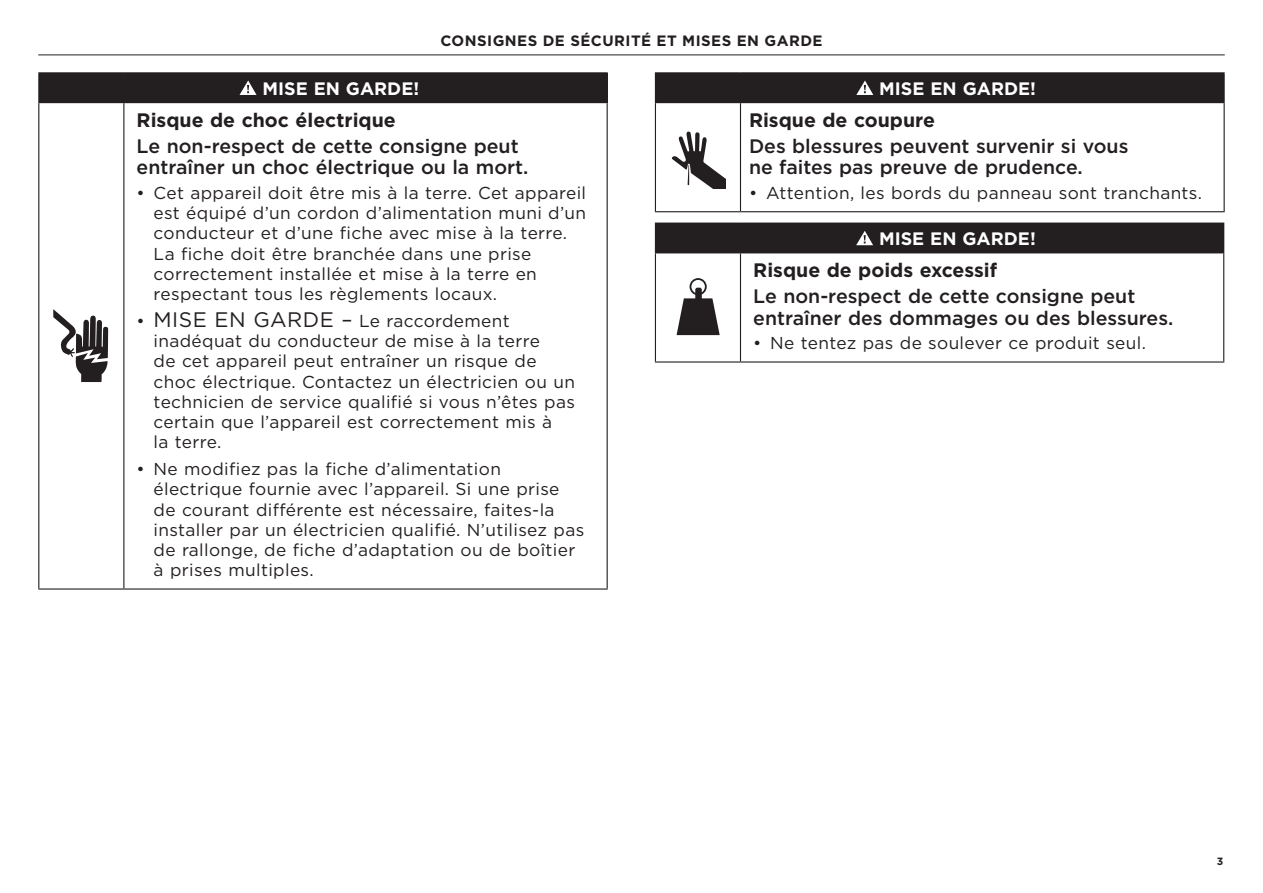
<style>
.page{position:relative;width:1263px;height:893px;background:#fff}
.page>*{position:absolute;margin:0;border:0;box-sizing:border-box;transform-origin:0 0}
.t1{font:500 19.5px/21.8px "Gotham";color:#231f20}
.t2{font:700 19.5px "Gotham";color:#231f20}
.t3{font:700 18px "Gotham";color:#fff}
.t4{font:17.25px/20.2px "Gotham";letter-spacing:.02em;color:#231f20}
.t5{font:700 15px "Gotham";letter-spacing:.03em;color:#231f20}
.t6{font:700 10.5px "Gotham";color:#231f20}
.s1{font-size:21px}
</style>
<div class="page">
<hr style="left:38px;top:55px;width:1187px;height:1px;background:#231f20">
<div style="left:39px;top:73px;width:568px;height:30px;background:#231f20"></div>
<hr style="left:38px;top:72px;width:86px;height:1px;background:#231f20">
<svg style="left:38px;top:73px;width:1px;height:29px"></svg>
<hr style="left:124px;top:72px;width:484px;height:1px;background:#231f20">
<svg style="left:607px;top:73px;width:1px;height:29px"></svg>
<hr style="left:38px;top:102px;width:86px;height:1px;background:#231f20">
<hr style="left:38px;top:103px;width:1px;height:485px;background:#231f20">
<hr style="left:124px;top:102px;width:484px;height:1px;background:#231f20">
<hr style="left:123px;top:103px;width:1px;height:485px;background:#231f20">
<hr style="left:607px;top:103px;width:1px;height:485px;background:#231f20">
<hr style="left:38px;top:588px;width:86px;height:2px;background:#231f20">
<hr style="left:124px;top:588px;width:484px;height:2px;background:#231f20">
<svg style="left:240px;top:80px;width:17px;height:15px"></svg>
<svg style="left:53px;top:309px;width:55px;height:73px"></svg>
<div style="left:655px;top:73px;width:569px;height:30px;background:#231f20"></div>
<hr style="left:655px;top:103px;width:1px;height:108px;background:#231f20">
<hr style="left:740px;top:103px;width:1px;height:108px;background:#231f20">
<hr style="left:1223px;top:103px;width:2px;height:108px;background:#231f20">
<hr style="left:655px;top:211px;width:85px;height:1px;background:#231f20">
<hr style="left:740px;top:211px;width:485px;height:1px;background:#231f20">
<hr style="left:655px;top:72px;width:85px;height:1px;background:#231f20">
<hr style="left:740px;top:72px;width:485px;height:1px;background:#231f20">
<hr style="left:1223px;top:73px;width:2px;height:29px;background:#231f20">
<hr style="left:740px;top:102px;width:485px;height:1px;background:#231f20">
<svg style="left:856px;top:80px;width:17px;height:15px"></svg>
<svg style="left:671px;top:131px;width:54px;height:58px"></svg>
<div style="left:655px;top:223px;width:569px;height:30px;background:#231f20"></div>
<hr style="left:655px;top:253px;width:1px;height:108px;background:#231f20">
<hr style="left:740px;top:253px;width:1px;height:108px;background:#231f20">
<hr style="left:1223px;top:253px;width:1px;height:108px;background:#231f20">
<hr style="left:655px;top:361px;width:85px;height:2px;background:#231f20">
<hr style="left:740px;top:361px;width:484px;height:2px;background:#231f20">
<svg style="left:856px;top:231px;width:17px;height:14px"></svg>
<svg style="left:676px;top:278px;width:44px;height:57px"></svg>
<p class="t5" style="left:440px;top:31px;width:384px">CONSIGNES DE SÉCURITÉ ET MISES EN GARDE</p>
<p class="t3" style="left:262px;top:77px;width:158px">MISE EN GARDE!</p>
<p class="t2" style="left:137px;top:107px;width:261px">Risque de choc électrique</p>
<p class="t1" style="left:137px;top:135px;width:393px">Le non-respect de cette consigne peut entraîner un choc électrique ou la mort.</p>
<p class="t4" style="left:154px;top:182px;width:434px;text-indent:-17px">• Cet appareil doit être mis à la terre. Cet appareil est équipé d’un cordon d’alimentation muni d’un conducteur et d’une fiche avec mise à la terre.<br>La fiche doit être branchée dans une prise correctement installée et mise à la terre en respectant tous les règlements locaux.</p>
<p class="t4" style="left:154px;top:310px;width:423px;text-indent:-17px">• <span class="s1">MISE EN GARDE –</span> Le raccordement inadéquat du conducteur de mise à la terre<br>de cet appareil peut entraîner un risque de choc électrique. Contactez un électricien ou un technicien de service qualifié si vous n’êtes pas certain que l’appareil est correctement mis à<br>la terre.</p>
<p class="t4" style="left:154px;top:458px;width:432px;text-indent:-17px">• Ne modifiez pas la fiche d’alimentation électrique fournie avec l’appareil. Si une prise de courant différente est nécessaire, faites-la installer par un électricien qualifié. N’utilisez pas de rallonge, de fiche d’adaptation ou de boîtier à prises multiples.</p>
<p class="t3" style="left:879px;top:77px;width:158px">MISE EN GARDE!</p>
<p class="t2" style="left:749px;top:107px;width:188px">Risque de coupure</p>
<p class="t1" style="left:749px;top:135px;width:381px">Des blessures peuvent survenir si vous ne faites pas preuve de prudence.</p>
<p class="t4" style="left:749px;top:182px;width:455px">• Attention, les bords du panneau sont tranchants.</p>
<p class="t3" style="left:879px;top:227px;width:158px">MISE EN GARDE!</p>
<p class="t2" style="left:753px;top:257px;width:246px">Risque de poids excessif</p>
<p class="t1" style="left:753px;top:285px;width:422px">Le non-respect de cette consigne peut entraîner des dommages ou des blessures.</p>
<p class="t4" style="left:753px;top:333px;width:394px">• Ne tentez pas de soulever ce produit seul.</p>
<p class="t6" style="left:1217px;top:854px;width:8px">3</p>
</div>
